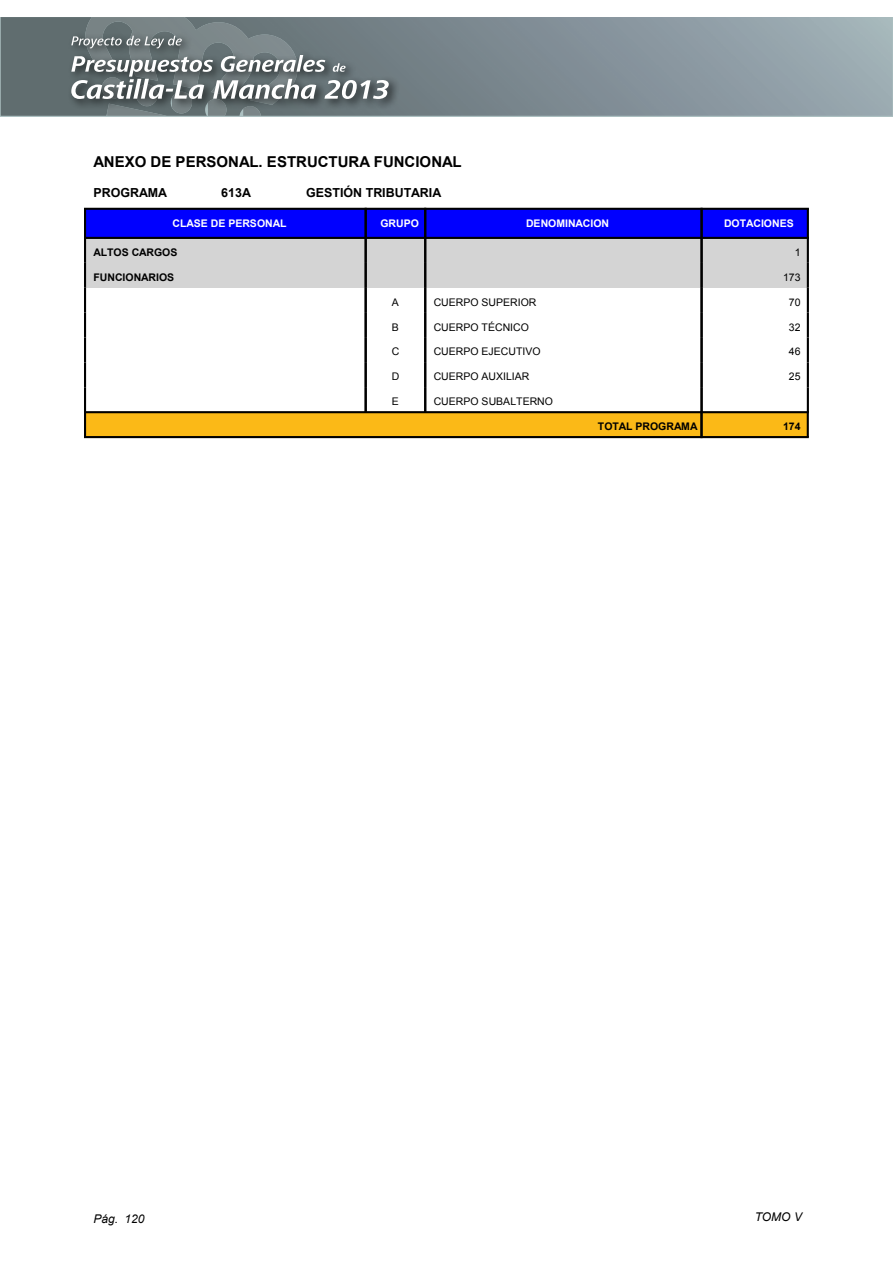
<style>
.page{position:relative;width:893px;height:1263px;background:#fff}
.page>*{position:absolute;margin:0;border:0;box-sizing:border-box;transform-origin:0 0}
.t1{font:700 15px "Arial";color:#000}
.t2{font:700 12.45px "Arial";color:#000}
.t3{font:italic 12px "Arial";color:#000}
.t4{font:10.5px "Arial";color:#000}
.t5{font:700 10.5px "Arial";color:#fff}
.t6{font:700 10.5px "Arial";color:#000}
</style>
<div class="page">
<div style="left:85px;top:209px;width:281px;height:29px;background:#00f"></div>
<div style="left:366px;top:209px;width:59px;height:29px;background:#00f"></div>
<div style="left:425px;top:209px;width:277px;height:29px;background:#00f"></div>
<div style="left:702px;top:209px;width:106px;height:29px;background:#00f"></div>
<div style="left:85px;top:238px;width:281px;height:25px;background:#d4d4d4"></div>
<div style="left:366px;top:238px;width:59px;height:25px;background:#d4d4d4"></div>
<div style="left:425px;top:238px;width:277px;height:25px;background:#d4d4d4"></div>
<div style="left:702px;top:238px;width:106px;height:25px;background:#d4d4d4"></div>
<div style="left:85px;top:263px;width:281px;height:25px;background:#d4d4d4"></div>
<div style="left:366px;top:263px;width:59px;height:25px;background:#d4d4d4"></div>
<div style="left:425px;top:263px;width:277px;height:25px;background:#d4d4d4"></div>
<div style="left:702px;top:263px;width:106px;height:25px;background:#d4d4d4"></div>
<div style="left:85px;top:412px;width:616px;height:25px;background:#fbb917"></div>
<div style="left:701px;top:412px;width:107px;height:25px;background:#fbb917"></div>
<hr style="left:84px;top:209px;width:2px;height:29px;background:#000">
<hr style="left:84px;top:208px;width:283px;height:2px;background:#000">
<hr style="left:84px;top:237px;width:283px;height:2px;background:#000">
<hr style="left:365px;top:209px;width:2px;height:29px;background:#000">
<hr style="left:365px;top:208px;width:61px;height:2px;background:#000">
<hr style="left:365px;top:237px;width:61px;height:2px;background:#000">
<hr style="left:424px;top:209px;width:2px;height:29px;background:#000">
<hr style="left:424px;top:208px;width:279px;height:2px;background:#000">
<hr style="left:424px;top:237px;width:279px;height:2px;background:#000">
<hr style="left:700px;top:209px;width:3px;height:29px;background:#000">
<hr style="left:807px;top:209px;width:2px;height:29px;background:#000">
<hr style="left:700px;top:208px;width:109px;height:2px;background:#000">
<hr style="left:700px;top:237px;width:109px;height:2px;background:#000">
<hr style="left:84px;top:238px;width:2px;height:25px;background:#000">
<hr style="left:365px;top:238px;width:2px;height:25px;background:#000">
<hr style="left:424px;top:238px;width:2px;height:25px;background:#000">
<hr style="left:700px;top:238px;width:3px;height:25px;background:#000">
<hr style="left:807px;top:238px;width:2px;height:25px;background:#000">
<hr style="left:84px;top:263px;width:2px;height:25px;background:#000">
<hr style="left:365px;top:263px;width:2px;height:25px;background:#000">
<hr style="left:424px;top:263px;width:2px;height:25px;background:#000">
<hr style="left:700px;top:263px;width:3px;height:25px;background:#000">
<hr style="left:807px;top:263px;width:2px;height:25px;background:#000">
<hr style="left:84px;top:288px;width:2px;height:25px;background:#000">
<hr style="left:365px;top:288px;width:2px;height:25px;background:#000">
<hr style="left:424px;top:288px;width:2px;height:25px;background:#000">
<hr style="left:700px;top:288px;width:3px;height:25px;background:#000">
<hr style="left:807px;top:288px;width:2px;height:25px;background:#000">
<hr style="left:84px;top:313px;width:2px;height:24px;background:#000">
<hr style="left:365px;top:313px;width:2px;height:24px;background:#000">
<hr style="left:424px;top:313px;width:2px;height:24px;background:#000">
<hr style="left:700px;top:313px;width:3px;height:24px;background:#000">
<hr style="left:807px;top:313px;width:2px;height:24px;background:#000">
<hr style="left:84px;top:337px;width:2px;height:25px;background:#000">
<hr style="left:365px;top:337px;width:2px;height:25px;background:#000">
<hr style="left:424px;top:337px;width:2px;height:25px;background:#000">
<hr style="left:700px;top:337px;width:3px;height:25px;background:#000">
<hr style="left:807px;top:337px;width:2px;height:25px;background:#000">
<hr style="left:84px;top:362px;width:2px;height:25px;background:#000">
<hr style="left:365px;top:362px;width:2px;height:25px;background:#000">
<hr style="left:424px;top:362px;width:2px;height:25px;background:#000">
<hr style="left:700px;top:362px;width:3px;height:25px;background:#000">
<hr style="left:807px;top:362px;width:2px;height:25px;background:#000">
<hr style="left:84px;top:387px;width:2px;height:25px;background:#000">
<hr style="left:365px;top:387px;width:2px;height:25px;background:#000">
<hr style="left:424px;top:387px;width:2px;height:25px;background:#000">
<hr style="left:700px;top:387px;width:3px;height:25px;background:#000">
<hr style="left:807px;top:387px;width:2px;height:25px;background:#000">
<hr style="left:84px;top:412px;width:2px;height:25px;background:#000">
<hr style="left:84px;top:411px;width:619px;height:2px;background:#000">
<hr style="left:84px;top:436px;width:619px;height:2px;background:#000">
<hr style="left:700px;top:412px;width:3px;height:25px;background:#000">
<hr style="left:807px;top:412px;width:2px;height:25px;background:#000">
<hr style="left:700px;top:411px;width:109px;height:2px;background:#000">
<hr style="left:700px;top:436px;width:109px;height:2px;background:#000">
<img style="left:1px;top:17px;width:891px;height:99px">
<img style="left:107px;top:110px;width:60px;height:6px">
<img style="left:85px;top:17px;width:216px;height:15px">
<img style="left:172px;top:110px;width:21px;height:3px">
<img style="left:208px;top:110px;width:19px;height:6px">
<img style="left:243px;top:110px;width:18px;height:6px">
<div style="left:68px;top:32px;width:332px;height:78px;background:#000;opacity:.75"></div>
<svg style="left:71px;top:36px;width:111px;height:12px"></svg>
<svg style="left:71px;top:55px;width:318px;height:44px"></svg>
<h1 class="t1" style="left:94px;top:152px;width:370px">ANEXO DE PERSONAL. ESTRUCTURA FUNCIONAL</h1>
<p class="t2" style="left:94px;top:184px;width:75px">PROGRAMA</p>
<p class="t2" style="left:221px;top:184px;width:31px">613A</p>
<p class="t2" style="left:306px;top:184px;width:137px">GESTIÓN TRIBUTARIA</p>
<p class="t5" style="left:173px;top:216px;width:115px">CLASE DE PERSONAL</p>
<p class="t5" style="left:380px;top:216px;width:40px">GRUPO</p>
<p class="t5" style="left:526px;top:216px;width:85px">DENOMINACION</p>
<p class="t5" style="left:724px;top:216px;width:71px">DOTACIONES</p>
<p class="t6" style="left:94px;top:245px;width:85px">ALTOS CARGOS</p>
<p class="t4" style="left:795px;top:245px;width:7px">1</p>
<p class="t6" style="left:94px;top:270px;width:82px">FUNCIONARIOS</p>
<p class="t4" style="left:783px;top:270px;width:19px">173</p>
<p class="t4" style="left:392px;top:295px;width:9px">A</p>
<p class="t4" style="left:434px;top:295px;width:104px">CUERPO SUPERIOR</p>
<p class="t4" style="left:789px;top:295px;width:13px">70</p>
<p class="t4" style="left:392px;top:320px;width:9px">B</p>
<p class="t4" style="left:434px;top:320px;width:97px">CUERPO TÉCNICO</p>
<p class="t4" style="left:789px;top:320px;width:13px">32</p>
<p class="t4" style="left:392px;top:345px;width:9px">C</p>
<p class="t4" style="left:434px;top:345px;width:109px">CUERPO EJECUTIVO</p>
<p class="t4" style="left:789px;top:345px;width:13px">46</p>
<p class="t4" style="left:392px;top:370px;width:9px">D</p>
<p class="t4" style="left:434px;top:370px;width:97px">CUERPO AUXILIAR</p>
<p class="t4" style="left:789px;top:370px;width:13px">25</p>
<p class="t4" style="left:392px;top:395px;width:9px">E</p>
<p class="t4" style="left:434px;top:395px;width:121px">CUERPO SUBALTERNO</p>
<p class="t6" style="left:598px;top:419px;width:101px">TOTAL PROGRAMA</p>
<p class="t6" style="left:783px;top:419px;width:19px">174</p>
<p class="t3" style="left:94px;top:1211px;width:52px">Pág. 120</p>
<p class="t3" style="left:755px;top:1209px;width:49px">TOMO V</p>
</div>
